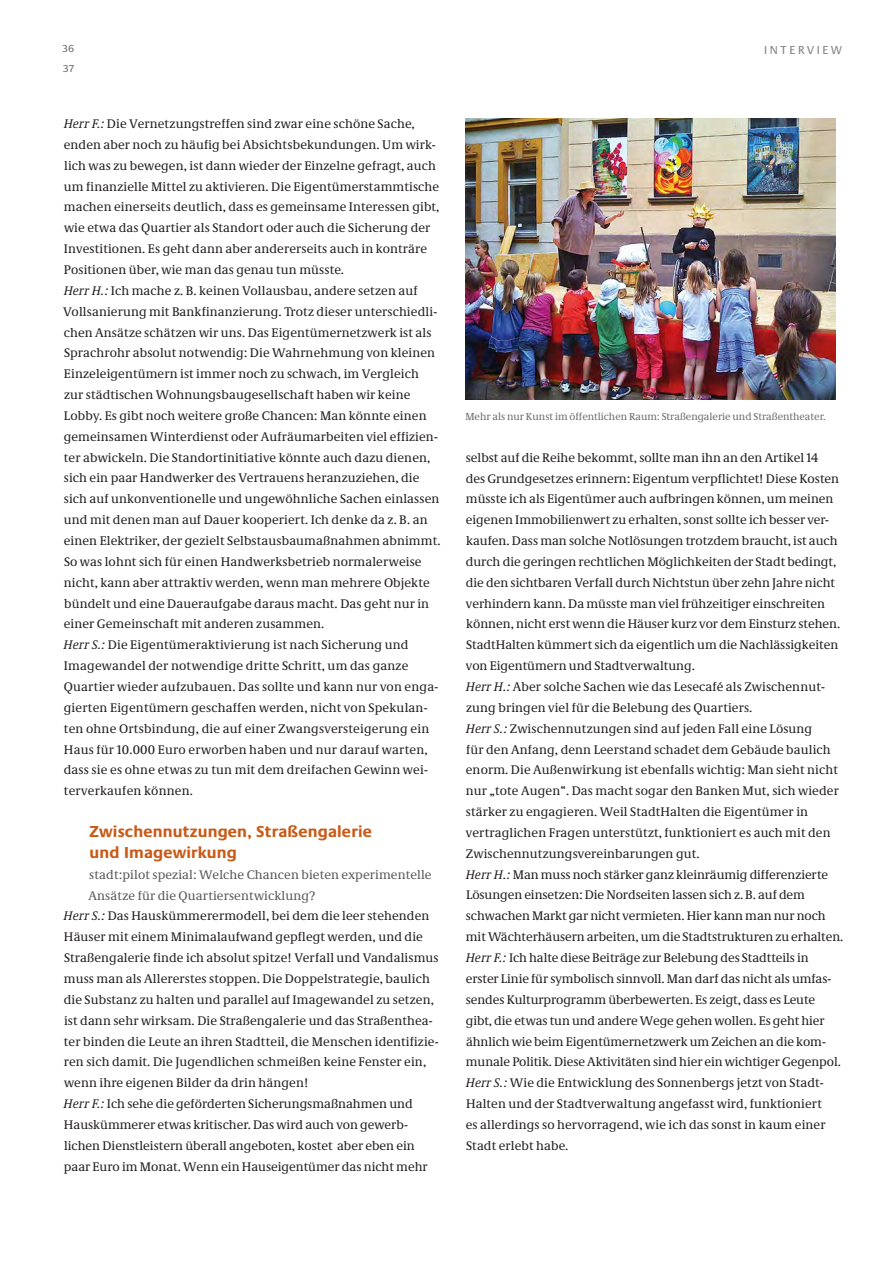
<style>
.page{position:relative;width:893px;height:1263px;background:#fff}
.page>*{position:absolute;margin:0;border:0;box-sizing:border-box;transform-origin:0 0}
.t1{font:700 16.5px/20.9px "Neue Praxis";letter-spacing:.01em;color:#c85b18}
.t2{font:12.9px/20.9px "Neue Demos";letter-spacing:.01em;color:#231f20}
.t3{font:12.9px "Neue Demos";letter-spacing:.01em;color:#57585a}
.t4{font:12px "Neue Praxis";letter-spacing:.22em;color:#808285}
.t5{font:10.5px "Neue Demos";color:#6c6d70}
.t6{font:10.5px/19.4px "Neue Praxis";color:#6c6d70}
.s1{font-style:italic}
</style>
<div class="page">
<img style="left:466px;top:118px;width:370px;height:281px">
<p class="t6" style="left:63px;top:39px;width:13px">36<br>37</p>
<p class="t4" style="left:764px;top:43px;width:79px">INTERVIEW</p>
<p class="t2" style="left:63px;top:113px;width:379px"><span class="s1">Herr F.:</span> Die Vernetzungstreffen sind zwar eine schöne Sache, enden aber noch zu häufig bei Absichtsbekundungen. Um wirk&shy;lich was zu bewegen, ist dann wieder der Einzelne gefragt, auch um finanzielle Mittel zu aktivieren. Die Eigentümerstammtische machen einerseits deutlich, dass es gemeinsame Interessen gibt, wie etwa das Quartier als Standort oder auch die Sicherung der Investitionen. Es geht dann aber andererseits auch in konträre Positionen über, wie man das genau tun müsste.<br><span class="s1">Herr H.:</span> Ich mache z. B. keinen Vollausbau, andere setzen auf Vollsanierung mit Bankfinanzierung. Trotz dieser unterschiedli&shy;chen Ansätze schätzen wir uns. Das Eigentümernetzwerk ist als Sprachrohr absolut notwendig: Die Wahrnehmung von kleinen Einzeleigentümern ist immer noch zu schwach, im Vergleich zur städtischen Wohnungsbaugesellschaft haben wir keine Lobby. Es gibt noch weitere große Chancen: Man könnte einen gemeinsamen Winterdienst oder Aufräumarbeiten viel effizien&shy;ter abwickeln. Die Standortinitiative könnte auch dazu dienen, sich ein paar Handwerker des Vertrauens heranzuziehen, die sich auf unkonventionelle und ungewöhnliche Sachen einlassen und mit denen man auf Dauer kooperiert. Ich denke da z. B. an einen Elektriker, der gezielt Selbstausbaumaßnahmen abnimmt.<br>So was lohnt sich für einen Handwerksbetrieb normalerweise nicht, kann aber attraktiv werden, wenn man mehrere Objekte bündelt und eine Daueraufgabe daraus macht. Das geht nur in einer Gemeinschaft mit anderen zusammen.<br><span class="s1">Herr S.:</span> Die Eigentümeraktivierung ist nach Sicherung und Imagewandel der notwendige dritte Schritt, um das ganze Quartier wieder aufzubauen. Das sollte und kann nur von enga&shy;gierten Eigentümern geschaffen werden, nicht von Spekulan&shy;ten ohne Ortsbindung, die auf einer Zwangsversteigerung ein Haus für 10.000 Euro erworben haben und nur darauf warten, dass sie es ohne etwas zu tun mit dem dreifachen Gewinn wei&shy;terverkaufen können.</p>
<h3 class="t1" style="left:89px;top:821px;width:284px">Zwischennutzungen, Straßengalerie und Imagewirkung</h3>
<p class="t3" style="left:89px;top:867px;width:344px">stadt:pilot spezial: Welche Chancen bieten experimentelle</p>
<p class="t3" style="left:89px;top:887px;width:228px">Ansätze für die Quartiersentwicklung?</p>
<p class="t2" style="left:64px;top:905px;width:367px"><span class="s1">Herr S.:</span> Das Hauskümmerermodell, bei dem die leer stehenden</p>
<p class="t2" style="left:64px;top:926px;width:360px">Häuser mit einem Minimalaufwand gepflegt werden, und die</p>
<p class="t2" style="left:64px;top:947px;width:376px">Straßengalerie finde ich absolut spitze! Verfall und Vandalismus</p>
<p class="t2" style="left:64px;top:968px;width:367px">muss man als Allererstes stoppen. Die Doppelstrategie, baulich</p>
<p class="t2" style="left:64px;top:989px;width:372px">die Substanz zu halten und parallel auf Imagewandel zu setzen,</p>
<p class="t2" style="left:64px;top:1010px;width:370px">ist dann sehr wirksam. Die Straßengalerie und das Straßenthea-</p>
<p class="t2" style="left:64px;top:1031px;width:376px">ter binden die Leute an ihren Stadtteil, die Menschen identifizie-</p>
<p class="t2" style="left:64px;top:1051px;width:364px">ren sich damit. Die Jugendlichen schmeißen keine Fenster ein,</p>
<p class="t2" style="left:64px;top:1072px;width:246px">wenn ihre eigenen Bilder da drin hängen!</p>
<p class="t2" style="left:64px;top:1093px;width:351px"><span class="s1">Herr F.:</span> Ich sehe die geförderten Sicherungsmaßnahmen und</p>
<p class="t2" style="left:64px;top:1114px;width:346px">Hauskümmerer etwas kritischer. Das wird auch von gewerb-</p>
<p class="t2" style="left:64px;top:1135px;width:352px">lichen Dienstleistern überall angeboten, kostet aber eben ein</p>
<p class="t2" style="left:64px;top:1156px;width:365px">paar Euro im Monat. Wenn ein Hauseigentümer das nicht mehr</p>
<p class="t5" style="left:465px;top:410px;width:362px">Mehr als nur Kunst im öffentlichen Raum: Straßengalerie und Straßentheater.</p>
<p class="t2" style="left:466px;top:447px;width:379px">selbst auf die Reihe bekommt, sollte man ihn an den Artikel 14<br>des Grundgesetzes erinnern: Eigentum verpflichtet! Diese Kosten müsste ich als Eigentümer auch aufbringen können, um meinen eigenen Immobilienwert zu erhalten, sonst sollte ich besser ver&shy;kaufen. Dass man solche Notlösungen trotzdem braucht, ist auch durch die geringen rechtlichen Möglichkeiten der Stadt bedingt, die den sichtbaren Verfall durch Nichtstun über zehn Jahre nicht verhindern kann. Da müsste man viel frühzeitiger einschreiten können, nicht erst wenn die Häuser kurz vor dem Einsturz stehen.<br>StadtHalten kümmert sich da eigentlich um die Nachlässigkeiten von Eigentümern und Stadtverwaltung.<br><span class="s1">Herr H.:</span> Aber solche Sachen wie das Lesecafé als Zwischennut&shy;zung bringen viel für die Belebung des Quartiers.<br><span class="s1">Herr S.:</span> Zwischennutzungen sind auf jeden Fall eine Lösung<br>für den Anfang, denn Leerstand schadet dem Gebäude baulich enorm. Die Außenwirkung ist ebenfalls wichtig: Man sieht nicht nur „tote Augen“. Das macht sogar den Banken Mut, sich wieder stärker zu engagieren. Weil StadtHalten die Eigentümer in vertraglichen Fragen unterstützt, funktioniert es auch mit den Zwischennutzungsvereinbarungen gut.<br><span class="s1">Herr H.:</span> Man muss noch stärker ganz kleinräumig differenzierte Lösungen einsetzen: Die Nordseiten lassen sich z. B. auf dem schwachen Markt gar nicht vermieten. Hier kann man nur noch mit Wächterhäusern arbeiten, um die Stadtstrukturen zu erhalten.<br><span class="s1">Herr F.:</span> Ich halte diese Beiträge zur Belebung des Stadtteils in erster Linie für symbolisch sinnvoll. Man darf das nicht als umfas&shy;sendes Kulturprogramm überbewerten. Es zeigt, dass es Leute gibt, die etwas tun und andere Wege gehen wollen. Es geht hier ähnlich wie beim Eigentümernetzwerk um Zeichen an die kom&shy;munale Politik. Diese Aktivitäten sind hier ein wichtiger Gegenpol.<br><span class="s1">Herr S.:</span> Wie die Entwicklung des Sonnenbergs jetzt von Stadt-Halten und der Stadtverwaltung angefasst wird, funktioniert<br>es allerdings so hervorragend, wie ich das sonst in kaum einer Stadt erlebt habe.</p>
</div>
